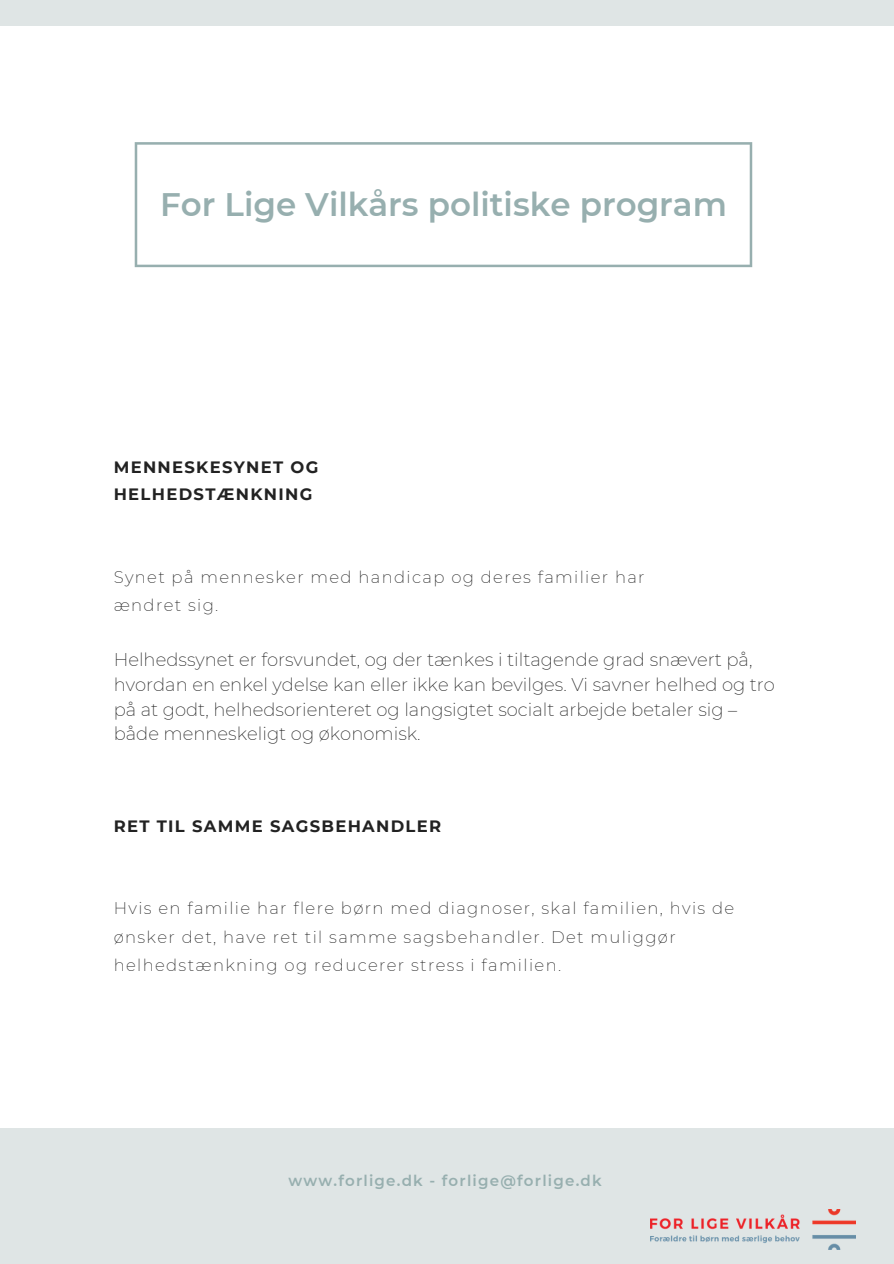
<style>
.page{position:relative;width:894px;height:1264px;background:#fff}
.page>*{position:absolute;margin:0;border:0;box-sizing:border-box;transform-origin:0 0}
.t1{font:600 32.55px "Montserrat";color:#97afaf}
.t2{font:200 18px/24.8px "Montserrat";color:#222}
.t3{font:200 16.5px/28.2px "Montserrat";letter-spacing:.08em;color:#222}
.t4{font:700 16.35px/27px "Montserrat";letter-spacing:.08em;color:#222}
.t5{font:600 15px "Montserrat";letter-spacing:.08em;color:#97afaf}
</style>
<div class="page">
<svg style="left:135px;top:142px;width:617px;height:125px"></svg>
<div style="left:0;top:1128px;width:893px;height:135px;background:#dfe5e5"></div>
<div style="left:0;top:0;width:893px;height:25px;background:#dfe5e5"></div>
<img style="left:650px;top:1209px;width:205px;height:40px">
<p class="t1" style="left:160px;top:184px;width:568px">For Lige Vilkårs politiske program</p>
<p class="t4" style="left:114px;top:454px;width:206px">MENNESKESYNET OG<br>HELHEDSTÆNKNING</p>
<p class="t3" style="left:114px;top:562px;width:532px">Synet på mennesker med handicap og deres familier har</p>
<p class="t3" style="left:114px;top:591px;width:106px">ændret sig.</p>
<p class="t2" style="left:114px;top:647px;width:662px">Helhedssynet er forsvundet, og der tænkes i tiltagende grad snævert på, hvordan en enkel ydelse kan eller ikke kan bevilges. Vi savner helhed og tro på at godt, helhedsorienteret og langsigtet socialt arbejde betaler sig – både menneskeligt og økonomisk.</p>
<p class="t4" style="left:114px;top:812px;width:329px">RET TIL SAMME SAGSBEHANDLER</p>
<p class="t3" style="left:114px;top:894px;width:622px">Hvis en familie har flere børn med diagnoser, skal familien, hvis de ønsker det, have ret til samme sagsbehandler. Det muliggør helhedstænkning og reducerer stress i familien.</p>
<p class="t5" style="left:288px;top:1171px;width:315px">www.forlige.dk - forlige@forlige.dk</p>
</div>
